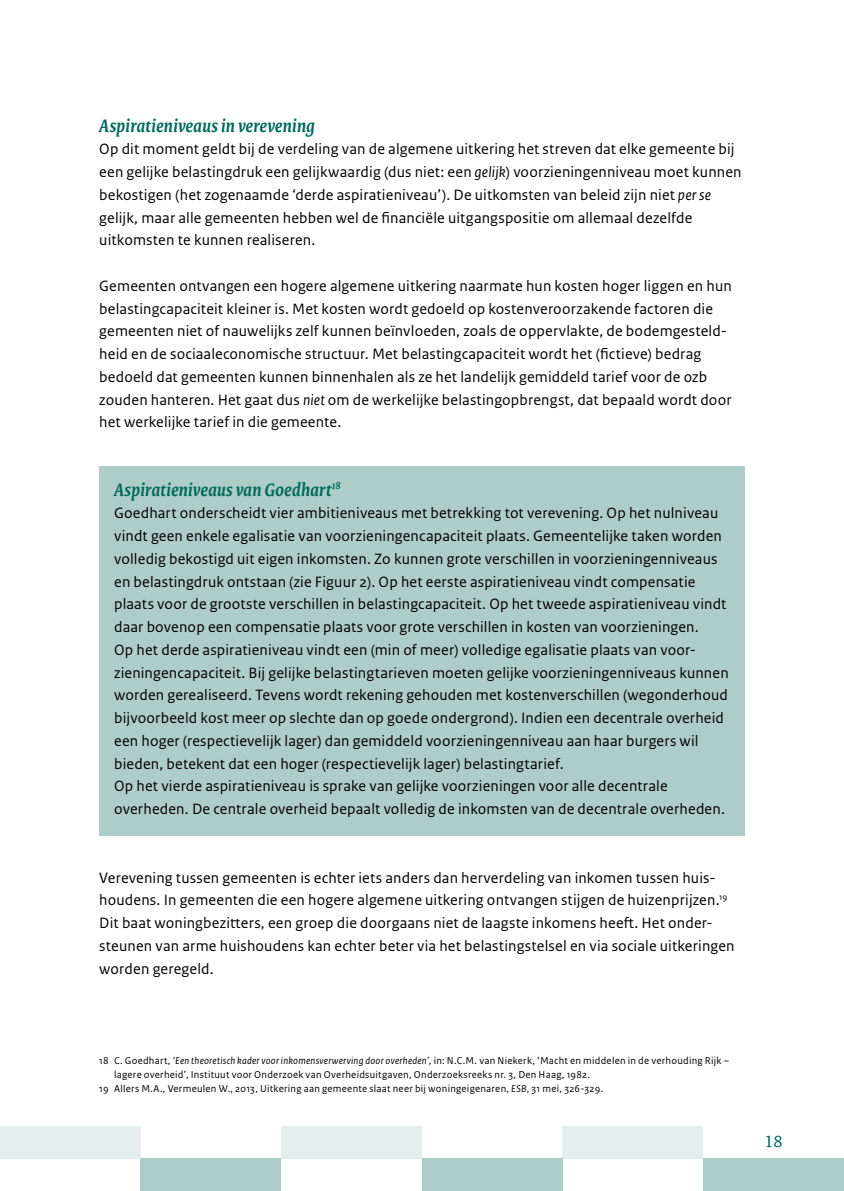
<style>
.page{position:relative;width:844px;height:1191px;background:#fff}
.page>*{position:absolute;margin:0;border:0;box-sizing:border-box;transform-origin:0 0}
.Tussenkop{font:italic 700 19.25px "Rijksoverheid Serif";color:#006a5d}
.t1{font:17.5px "Rijksoverheid Serif";color:#006a5d}
.Broodtekst{font:15.75px/22.8px "Rijksoverheid Sans Text";letter-spacing:.01em;color:#000}
.voetnoot{font:10.5px/14px "Rijksoverheid Sans Text";letter-spacing:.025em;color:#000}
.s1{font-style:italic}
</style>
<div class="page">
<div style="left:703px;top:1158px;width:140px;height:33px;background:#aecdc9"></div>
<div style="left:562px;top:1126px;width:141px;height:32px;background:#e4eeed"></div>
<div style="left:422px;top:1158px;width:140px;height:33px;background:#aecdc9"></div>
<div style="left:281px;top:1126px;width:141px;height:32px;background:#e4eeed"></div>
<div style="left:141px;top:1158px;width:140px;height:33px;background:#aecdc9"></div>
<div style="left:0;top:1126px;width:141px;height:32px;background:#e4eeed"></div>
<div style="left:99px;top:466px;width:645px;height:369px;background:#aecdc9"></div>
<p class="Tussenkop" style="left:99px;top:114px;width:217px">Aspiratieniveaus in verevening</p>
<p class="Broodtekst" style="left:99px;top:138px;width:643px">Op dit moment geldt bij de verdeling van de algemene uitkering het streven dat elke gemeente bij een gelijke belastingdruk een gelijkwaardig (dus niet: een <span class="s1">gelijk</span>) voorzieningenniveau moet kunnen bekostigen (het zogenaamde ‘derde aspiratieniveau’). De uitkomsten van beleid zijn niet <span class="s1">per se </span>gelijk, maar alle gemeenten hebben wel de financiële uitgangspositie om allemaal dezelfde uitkomsten te kunnen realiseren.</p>
<p class="Broodtekst" style="left:99px;top:274px;width:633px">Gemeenten ontvangen een hogere algemene uitkering naarmate hun kosten hoger liggen en hun belastingcapaciteit kleiner is. Met kosten wordt gedoeld op kostenveroorzakende factoren die gemeenten niet of nauwelijks zelf kunnen beïnvloeden, zoals de oppervlakte, de bodemgesteld&shy;heid en de sociaaleconomische structuur. Met belastingcapaciteit wordt het (fictieve) bedrag bedoeld dat gemeenten kunnen binnenhalen als ze het landelijk gemiddeld tarief voor de ozb zouden hanteren. Het gaat dus <span class="s1">niet</span> om de werkelijke belastingopbrengst, dat bepaald wordt door het werkelijke tarief in die gemeente.</p>
<p class="Tussenkop" style="left:114px;top:478px;width:228px">Aspiratieniveaus van Goedhart<sup>18</sup></p>
<p class="Broodtekst" style="left:114px;top:502px;width:616px">Goedhart onderscheidt vier ambitieniveaus met betrekking tot verevening. Op het nulniveau vindt geen enkele egalisatie van voorzieningencapaciteit plaats. Gemeentelijke taken worden volledig bekostigd uit eigen inkomsten. Zo kunnen grote verschillen in voorzieningenniveaus en belastingdruk ontstaan (zie Figuur 2). Op het eerste aspiratieniveau vindt compensatie plaats voor de grootste verschillen in belastingcapaciteit. Op het tweede aspiratieniveau vindt daar bovenop een compensatie plaats voor grote verschillen in kosten van voorzieningen.<br>Op het derde aspiratieniveau vindt een (min of meer) volledige egalisatie plaats van voor&shy;zieningencapaciteit. Bij gelijke belastingtarieven moeten gelijke voorzieningenniveaus kunnen worden gerealiseerd. Tevens wordt rekening gehouden met kostenverschillen (wegonderhoud bijvoorbeeld kost meer op slechte dan op goede ondergrond). Indien een decentrale overheid een hoger (respectievelijk lager) dan gemiddeld voorzieningenniveau aan haar burgers wil bieden, betekent dat een hoger (respectievelijk lager) belastingtarief.<br>Op het vierde aspiratieniveau is sprake van gelijke voorzieningen voor alle decentrale overheden. De centrale overheid bepaalt volledig de inkomsten van de decentrale overheden.</p>
<p class="Broodtekst" style="left:99px;top:866px;width:636px">Verevening tussen gemeenten is echter iets anders dan herverdeling van inkomen tussen huis&shy;houdens. In gemeenten die een hogere algemene uitkering ontvangen stijgen de huizenprijzen.<sup>19<br></sup>Dit baat woningbezitters, een groep die doorgaans niet de laagste inkomens heeft. Het onder&shy;steunen van arme huishoudens kan echter beter via het belastingstelsel en via sociale uitkeringen worden geregeld.</p>
<p class="voetnoot" style="left:114px;top:1053px;width:616px;text-indent:-15px">18 C. Goedhart, <span class="s1">‘Een theoretisch kader voor inkomensverwerving door overheden’</span>, in: N.C.M. van Niekerk, ‘Macht en middelen in de verhouding Rijk – lagere overheid’, Instituut voor Onderzoek van Overheidsuitgaven, Onderzoeksreeks nr. 3, Den Haag, 1982.</p>
<p class="voetnoot" style="left:99px;top:1081px;width:505px">19 Allers M.A., Vermeulen W., 2013, Uitkering aan gemeente slaat neer bij woningeigenaren, <span class="s1">ESB</span>, 31 mei, 326-329.</p>
<p class="t1" style="left:764px;top:1130px;width:20px">18</p>
</div>
